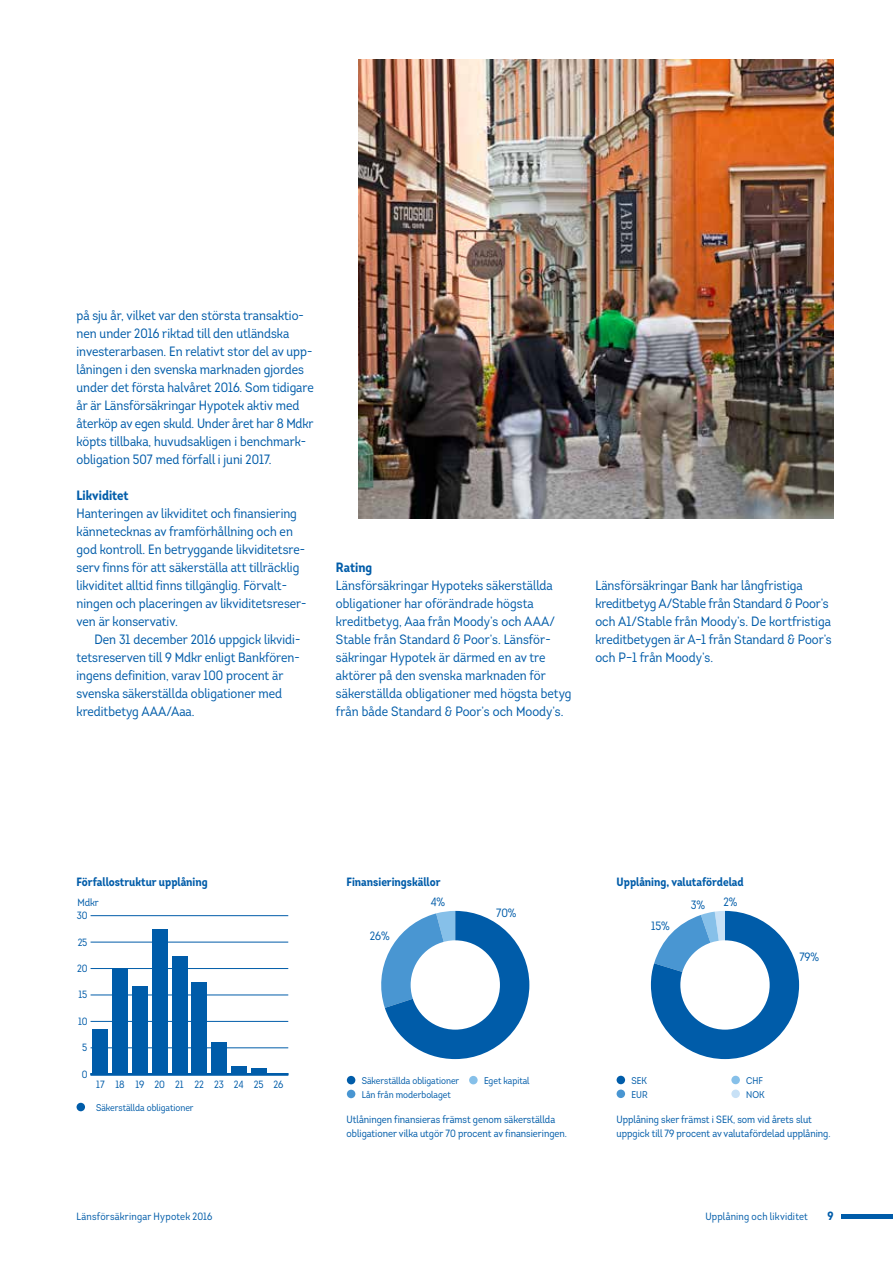
<style>
.page{position:relative;width:893px;height:1263px;background:#fff}
.page>*{position:absolute;margin:0;border:0;box-sizing:border-box;transform-origin:0 0}
.t1{font:13.5px/18px "Intro Cond";color:#005ca9}
.t2{font:700 13.5px "Intro Cond";color:#005ca9}
.t3{font:700 12px "Intro Cond";color:#005ca9}
.t4{font:12px "Intro Cond";letter-spacing:-.01em;color:#005ca9}
.t5{font:10.5px/13.5px "Intro Cond";color:#005ca9}
.t6{font:10.5px "Intro Cond";letter-spacing:.02em;color:#005ca9}
.t7{font:9.75px/13.8px "Intro Cond";color:#005ca9}
</style>
<div class="page">
<hr style="left:842px;top:1214px;width:51px;height:4px;background:#005ca9">
<svg style="left:651px;top:911px;width:148px;height:148px"></svg>
<div style="left:680px;top:940px;width:90px;height:90px;background:#fff;border-radius:50%"></div>
<div style="left:617px;top:1076px;width:8px;height:8px;background:#005ca9;border-radius:50%"></div>
<div style="left:617px;top:1089px;width:8px;height:9px;background:#4996d2;border-radius:50%"></div>
<div style="left:731px;top:1076px;width:9px;height:8px;background:#86c0e9;border-radius:50%"></div>
<div style="left:731px;top:1089px;width:9px;height:9px;background:#c8e1f6;border-radius:50%"></div>
<svg style="left:381px;top:911px;width:148px;height:148px"></svg>
<div style="left:411px;top:940px;width:89px;height:90px;background:#fff;border-radius:50%"></div>
<div style="left:347px;top:1076px;width:8px;height:8px;background:#005ca9;border-radius:50%"></div>
<div style="left:347px;top:1090px;width:8px;height:8px;background:#4996d2;border-radius:50%"></div>
<div style="left:469px;top:1076px;width:9px;height:8px;background:#86c0e9;border-radius:50%"></div>
<hr style="left:91px;top:1047px;width:197px;height:1px;background:#005ca9">
<hr style="left:91px;top:1021px;width:197px;height:1px;background:#005ca9">
<hr style="left:91px;top:995px;width:197px;height:1px;background:#005ca9">
<hr style="left:91px;top:968px;width:197px;height:1px;background:#005ca9">
<hr style="left:91px;top:942px;width:197px;height:1px;background:#005ca9">
<hr style="left:91px;top:915px;width:197px;height:1px;background:#005ca9">
<div style="left:93px;top:1029px;width:15px;height:45px;background:#005ca9"></div>
<div style="left:112px;top:968px;width:16px;height:106px;background:#005ca9"></div>
<div style="left:132px;top:986px;width:16px;height:88px;background:#005ca9"></div>
<div style="left:152px;top:929px;width:16px;height:145px;background:#005ca9"></div>
<div style="left:172px;top:956px;width:15px;height:118px;background:#005ca9"></div>
<div style="left:191px;top:982px;width:16px;height:92px;background:#005ca9"></div>
<div style="left:211px;top:1042px;width:16px;height:32px;background:#005ca9"></div>
<div style="left:231px;top:1066px;width:16px;height:8px;background:#005ca9"></div>
<div style="left:251px;top:1068px;width:16px;height:6px;background:#005ca9"></div>
<hr style="left:91px;top:1073px;width:197px;height:2px;background:#005ca9">
<img style="left:358px;top:60px;width:475px;height:459px">
<div style="left:77px;top:1103px;width:8px;height:8px;background:#005ca9;border-radius:50%"></div>
<p class="t1" style="left:77px;top:306px;width:239px">på sju år, vilket var den största transaktio&shy;nen under 2016 riktad till den utländska investerarbasen. En relativt stor del av upp&shy;låningen i den svenska marknaden gjordes under det första halvåret 2016. Som tidigare år är Länsförsäkringar Hypotek aktiv med återköp av egen skuld. Under året har 8 Mdkr köpts tillbaka, huvudsakligen i benchmark&shy;obligation 507 med förfall i juni 2017.</p>
<p class="t2" style="left:77px;top:486px;width:54px">Likviditet</p>
<p class="t1" style="left:77px;top:504px;width:232px">Hanteringen av likviditet och finansiering kännetecknas av framförhållning och en god kontroll. En betryggande likviditetsre&shy;serv finns för att säkerställa att tillräcklig likviditet alltid finns tillgänglig. Förvalt&shy;ningen och placeringen av likviditetsreser&shy;ven är konservativ.</p>
<p class="t1" style="left:77px;top:630px;width:225px;text-indent:18px">Den 31 december 2016 uppgick likvidi&shy;tetsreserven till 9 Mdkr enligt Bankfören&shy;ingens definition, varav 100 procent är svenska säkerställda obligationer med kreditbetyg AAA/Aaa.</p>
<p class="t2" style="left:336px;top:558px;width:38px">Rating</p>
<p class="t1" style="left:336px;top:576px;width:237px">Länsförsäkringar Hypoteks säkerställda obligationer har oförändrade högsta kreditbetyg, Aaa från Moody’s och AAA/ Stable från Standard &amp; Poor’s. Länsför&shy;säkringar Hypotek är därmed en av tre aktörer på den svenska marknaden för säkerställda obligationer med högsta betyg från både Standard &amp; Poor’s och Moody’s.</p>
<p class="t1" style="left:595px;top:576px;width:238px">Länsförsäkringar Bank har långfristiga kreditbetyg A/Stable från Standard &amp; Poor’s och A1/Stable från Moody’s. De kortfristiga kreditbetygen är A–1 från Standard &amp; Poor’s och P–1 från Moody’s.</p>
<p class="t3" style="left:77px;top:874px;width:133px">Förfallostruktur upplåning</p>
<p class="t5" style="left:78px;top:895px;width:23px">Mdkr</p>
<p class="t5" style="left:77px;top:909px;width:12px">30</p>
<p class="t5" style="left:78px;top:935px;width:11px">25</p>
<p class="t5" style="left:77px;top:961px;width:12px">20</p>
<p class="t5" style="left:79px;top:988px;width:10px">15</p>
<p class="t5" style="left:78px;top:1014px;width:11px">10</p>
<p class="t5" style="left:82px;top:1041px;width:7px">5</p>
<p class="t5" style="left:82px;top:1067px;width:7px">0</p>
<p class="t5" style="left:96px;top:1077px;width:188px">17 18 19 20 21 22 23 24 25 26</p>
<p class="t7" style="left:96px;top:1100px;width:99px">Säkerställda obligationer</p>
<p class="t3" style="left:347px;top:874px;width:95px">Finansieringskällor</p>
<p class="t4" style="left:370px;top:929px;width:21px">26%</p>
<p class="t4" style="left:431px;top:895px;width:16px">4%</p>
<p class="t4" style="left:496px;top:906px;width:22px">70%</p>
<p class="t7" style="left:362px;top:1073px;width:99px">Säkerställda obligationer<br>Lån från moderbolaget</p>
<p class="t7" style="left:484px;top:1073px;width:47px">Eget kapital</p>
<p class="t5" style="left:347px;top:1113px;width:222px">Utlåningen finansieras främst genom säkerställda obligationer vilka utgör 70 procent av finansieringen.</p>
<p class="t3" style="left:617px;top:874px;width:129px">Upplåning, valutafördelad</p>
<p class="t4" style="left:691px;top:897px;width:16px">3%</p>
<p class="t4" style="left:723px;top:895px;width:15px">2%</p>
<p class="t4" style="left:651px;top:918px;width:20px">15%</p>
<p class="t4" style="left:799px;top:949px;width:21px">79%</p>
<p class="t7" style="left:631px;top:1073px;width:18px">SEK<br>EUR</p>
<p class="t7" style="left:746px;top:1073px;width:20px">CHF<br>NOK</p>
<p class="t5" style="left:617px;top:1113px;width:215px">Upplåning sker främst i SEK, som vid årets slut uppgick till 79 procent av valutafördelad upplåning.</p>
<p class="t6" style="left:77px;top:1210px;width:137px">Länsförsäkringar Hypotek 2016</p>
<p class="t6" style="left:705px;top:1210px;width:104px">Upplåning och likviditet</p>
<p class="t3" style="left:827px;top:1208px;width:8px">9</p>
</div>
